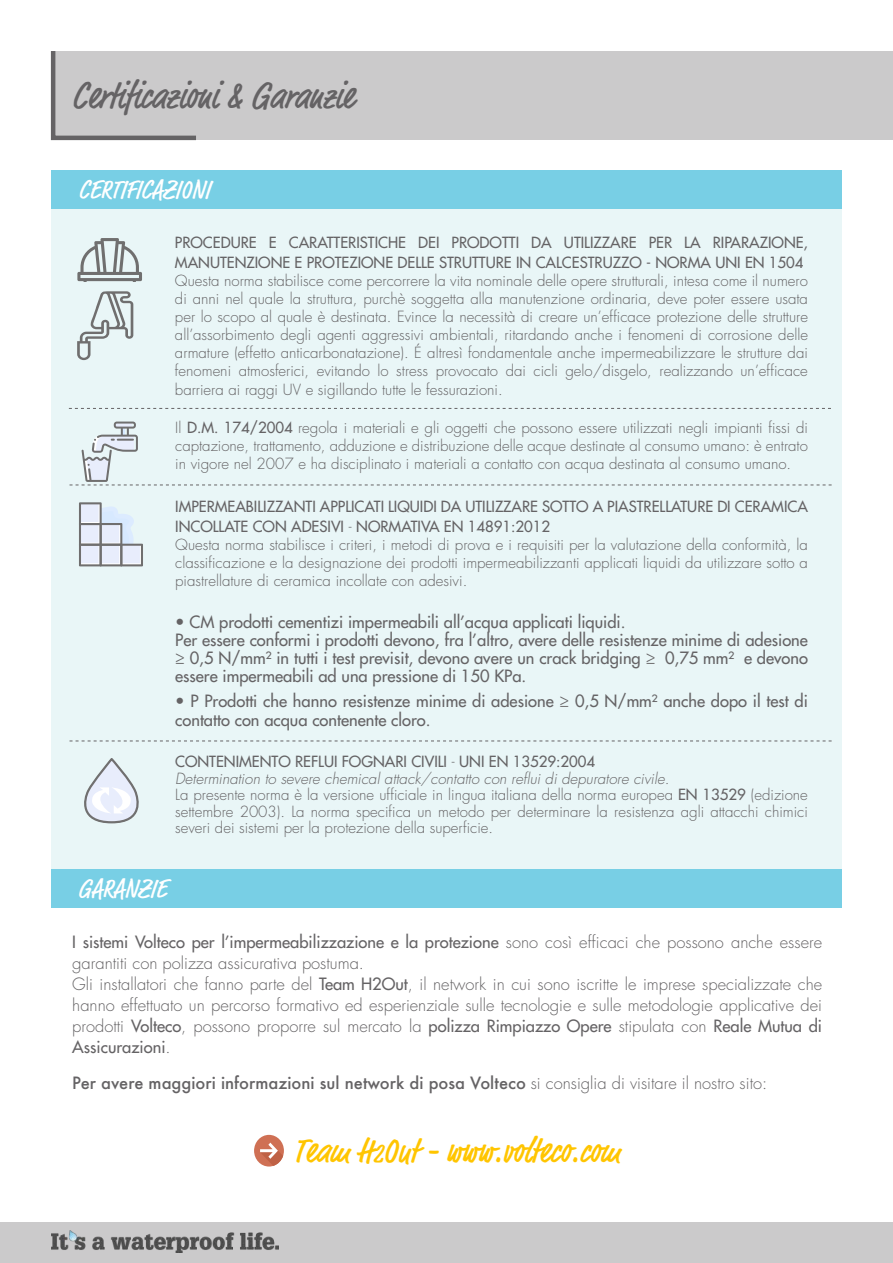
<style>
.page{position:relative;width:893px;height:1263px;background:#fff}
.page>*{position:absolute;margin:0;border:0;box-sizing:border-box;transform-origin:0 0}
.t1{font:500 condensed 39px "Market";color:#656365}
.t2{font:500 condensed 36px "Market";color:#ffc500}
.t3{font:500 condensed 27px "Market";color:#fff}
.t4{font:300 16.5px/21px "Futura Std";color:#656365}
.t5{font:500 16.5px/18px "Futura Std";color:#656365}
.t6{font:500 16.5px "Futura";color:#656365}
.t7{font:300 15px/18px "Futura Std";color:#656365;text-align:justify}
.t8{font:500 15px/19.5px "Futura Std";color:#656365}
.s1{font-weight:500}
.s2{font-weight:300}
.s3{font-style:italic}
.s4{font-family:"Futura Std";font-weight:300}
.s5{font-size:27px}
</style>
<div class="page">
<div style="left:0;top:1222px;width:893px;height:41px;background:#cbcacb"></div>
<img style="left:51px;top:1230px;width:228px;height:22px">
<div style="left:51px;top:209px;width:791px;height:661px;background:#e9f6f7"></div>
<div style="left:51px;top:869px;width:791px;height:39px;background:#78cfe5"></div>
<div style="left:254px;top:1135px;width:30px;height:31px;background:#cf7054;border-radius:50%"></div>
<svg style="left:260px;top:1142px;width:23px;height:24px"></svg>
<div style="left:51px;top:51px;width:842px;height:89px;background:#cbcacb"></div>
<svg style="left:50px;top:51px;width:146px;height:90px"></svg>
<div style="left:51px;top:170px;width:791px;height:39px;background:#78cfe5"></div>
<svg style="left:69px;top:408px;width:762px;height:1px"></svg>
<svg style="left:70px;top:741px;width:762px;height:1px"></svg>
<svg style="left:77px;top:238px;width:65px;height:43px"></svg>
<svg style="left:79px;top:502px;width:64px;height:64px"></svg>
<svg style="left:70px;top:422px;width:762px;height:64px"></svg>
<svg style="left:84px;top:759px;width:55px;height:65px"></svg>
<svg style="left:77px;top:291px;width:56px;height:69px"></svg>
<h1 class="t1" style="left:72px;top:72px;width:283px">Certificazioni &amp; Garanzie</h1>
<h3 class="t3" style="left:79px;top:173px;width:133px">CERTIFICAZIONI</h3>
<p class="t8" style="left:175px;top:233px;width:634px">PROCEDURE E CARATTERISTICHE DEI PRODOTTI DA UTILIZZARE PER LA RIPARAZIONE,<br>MANUTENZIONE E PROTEZIONE DELLE STRUTTURE IN CALCESTRUZZO - NORMA UNI EN 1504</p>
<p class="t7" style="left:175px;top:272px;width:634px">Questa norma stabilisce come percorrere la vita nominale delle opere strutturali, intesa come il numero di anni nel quale la struttura, purchè soggetta alla manutenzione ordinaria, deve poter essere usata per lo scopo al quale è destinata. Evince la necessità di creare un’efficace protezione delle strutture all’assorbimento degli agenti aggressivi ambientali, ritardando anche i fenomeni di corrosione delle armature (effetto anticarbonatazione). É altresì fondamentale anche impermeabilizzare le strutture dai fenomeni atmosferici, evitando lo stress provocato dai cicli gelo/disgelo, realizzando un’efficace</p>
<p class="t7" style="left:175px;top:381px;width:329px">barriera ai raggi UV e sigillando tutte le fessurazioni.</p>
<p class="t7" style="left:175px;top:419px;width:634px">Il <span class="s1">D.M. 174/2004</span> regola i materiali e gli oggetti che possono essere utilizzati negli impianti fissi di captazione, trattamento, adduzione e distribuzione delle acque destinate al consumo umano: è entrato in vigore nel 2007 e ha disciplinato i materiali a contatto con acqua destinata al consumo umano.</p>
<p class="t8" style="left:175px;top:497px;width:634px">IMPERMEABILIZZANTI APPLICATI LIQUIDI DA UTILIZZARE SOTTO A PIASTRELLATURE DI CERAMICA<br>INCOLLATE CON ADESIVI <span class="s2">-</span> NORMATIVA EN 14891:2012</p>
<p class="t7" style="left:175px;top:536px;width:634px">Questa norma stabilisce i criteri, i metodi di prova e i requisiti per la valutazione della conformità, la classificazione e la designazione dei prodotti impermeabilizzanti applicati liquidi da utilizzare sotto a piastrellature di ceramica incollate con adesivi.</p>
<p class="t5" style="left:175px;top:613px;width:634px">• CM prodotti cementizi impermeabili all’acqua applicati liquidi.<br>Per essere conformi i prodotti devono, fra l’altro, avere delle resistenze minime di adesione ≥ 0,5 N/mm² in tutti i test previsit, devono avere un crack bridging ≥ 0,75 mm² e devono essere impermeabili ad una pressione di 150 KPa.</p>
<p class="t5" style="left:175px;top:692px;width:634px">• P Prodotti che hanno resistenze minime di adesione ≥ 0,5 N/mm² anche dopo il test di contatto con acqua contenente cloro.</p>
<p class="t7" style="left:175px;top:754px;width:634px;line-height:16.5px;text-align:left"><span class="s1">CONTENIMENTO REFLUI FOGNARI CIVILI</span> - <span class="s1">UNI EN 13529:2004<br></span><span class="s3">Determination to severe chemical attack/contatto con reflui di depuratore civile.<br></span>La presente norma è la versione ufficiale in lingua italiana della norma europea <span class="s1">EN 13529</span> (edizione settembre 2003). La norma specifica un metodo per determinare la resistenza agli attacchi chimici severi dei sistemi per la protezione della superficie.</p>
<h3 class="t3" style="left:78px;top:872px;width:90px">GARANZIE</h3>
<p class="t4" style="left:72px;top:932px;width:751px"><span class="s1">I sistemi Volteco per l’impermeabilizzazione e la protezione</span> sono così efficaci che possono anche essere garantiti con polizza assicurativa postuma.<br>Gli installatori che fanno parte del <span class="s1">Team H2Out</span>, il network in cui sono iscritte le imprese specializzate che hanno effettuato un percorso formativo ed esperienziale sulle tecnologie e sulle metodologie applicative dei prodotti <span class="s1">Volteco</span>, possono proporre sul mercato la <span class="s1">polizza Rimpiazzo Opere</span> stipulata con <span class="s1">Reale Mutua di Assicurazioni</span>.</p>
<p class="t6" style="left:72px;top:1072px;width:696px">Per avere maggiori informazioni sul network di posa Volteco <span class="s4">si consiglia di visitare il nostro sito:</span></p>
<h2 class="t2" style="left:294px;top:1129px;width:328px">Team H<span class="s5">2</span>Out - www.volteco.com</h2>
</div>
